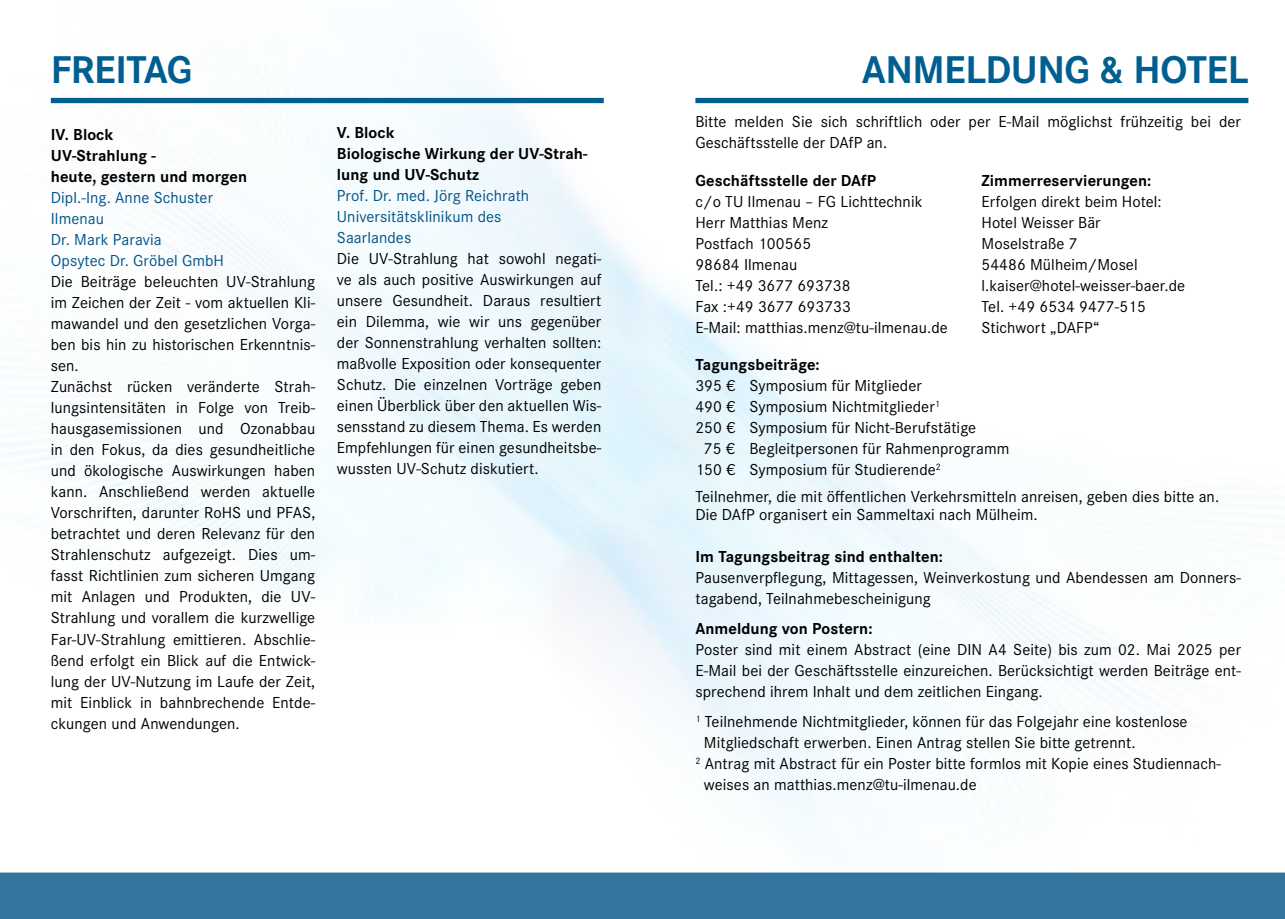
<style>
.page{position:relative;width:1285px;height:919px;background:#fff}
.page>*{position:absolute;margin:0;border:0;box-sizing:border-box;transform-origin:0 0}
.t1{font:700 40.2px "Corporate S";letter-spacing:-.015em;color:#005e90}
.t2{font:16.5px/21px "Corporate S";letter-spacing:.005em;color:#000}
.t3{font:700 16.5px/21px "Corporate S";letter-spacing:.005em;color:#000}
.t4{font:16.5px/21px "Corporate S";letter-spacing:.005em;color:#005387}
</style>
<div class="page">
<img style="left:0;top:62px;width:1249px;height:759px">
<div style="left:0;top:872px;width:1284px;height:46px;background:#33759f"></div>
<div style="left:51px;top:98px;width:552px;height:5px;background:#005e90"></div>
<div style="left:695px;top:98px;width:553px;height:5px;background:#005e90"></div>
<h1 class="t1" style="left:51px;top:46px;width:40px">FREIT</h1>
<h1 class="t1" style="left:144px;top:46px;width:47px">AG</h1>
<p class="t3" style="left:51px;top:124px;width:198px">IV. Block<br>UV-Strahlung -<br>heute, gestern und morgen</p>
<p class="t4" style="left:51px;top:187px;width:175px">Dipl.-Ing. Anne Schuster<br>Ilmenau<br>Dr. Mark Paravia<br>Opsytec Dr. Gröbel GmbH</p>
<p class="t2" style="left:51px;top:271px;width:266px">Die Beiträge beleuchten UV-Strahlung im Zeichen der Zeit - vom aktuellen Kli&shy;mawandel und den gesetzlichen Vorga&shy;ben bis hin zu historischen Erkenntnis&shy;sen.<br>Zunächst rücken veränderte Strah&shy;lungsintensitäten in Folge von Treib&shy;hausgasemissionen und Ozonabbau in den Fokus, da dies gesundheitliche und ökologische Auswirkungen haben kann. Anschließend werden aktuelle Vorschriften, darunter RoHS und PFAS, betrachtet und deren Relevanz für den Strahlenschutz aufgezeigt. Dies um&shy;fasst Richtlinien zum sicheren Umgang mit Anlagen und Produkten, die UV-Strahlung und vorallem die kurzwellige Far-UV-Strahlung emittieren. Abschlie&shy;ßend erfolgt ein Blick auf die Entwick&shy;lung der UV-Nutzung im Laufe der Zeit, mit Einblick in bahnbrechende Entde&shy;ckungen und Anwendungen.</p>
<p class="t3" style="left:337px;top:122px;width:252px">V. Block<br>Biologische Wirkung der UV-Strah&shy;lung und UV-Schutz</p>
<p class="t4" style="left:337px;top:185px;width:194px">Prof. Dr. med. Jörg Reichrath<br>Universitätsklinikum des<br>Saarlandes</p>
<p class="t2" style="left:337px;top:248px;width:266px;text-align:justify">Die UV-Strahlung hat sowohl negati&shy;ve als auch positive Auswirkungen auf unsere Gesundheit. Daraus resultiert ein Dilemma, wie wir uns gegenüber der Sonnenstrahlung verhalten sollten: maßvolle Exposition oder konsequenter Schutz. Die einzelnen Vorträge geben einen Überblick über den aktuellen Wis&shy;sensstand zu diesem Thema. Es werden Empfehlungen für einen gesundheitsbe&shy;wussten UV-Schutz diskutiert.</p>
<h1 class="t1" style="left:861px;top:46px;width:296px">AN MELDUNG &amp; HOTE</h1>
<h1 class="t1" style="left:1227px;top:46px;width:22px">L</h1>
<p class="t2" style="left:695px;top:111px;width:547px">Bitte melden Sie sich schriftlich oder per E-Mail möglichst frühzeitig bei der<br>Geschäftsstelle der DAfP an.</p>
<p class="t3" style="left:695px;top:170px;width:182px">Geschäftsstelle der DAfP</p>
<p class="t2" style="left:695px;top:191px;width:254px">c/o TU Ilmenau – FG Lichttechnik<br>Herr Matthias Menz<br>Postfach 100565<br>98684 Ilmenau<br>Tel.: +49 3677 693738<br>Fax :+49 3677 693733<br>E-Mail: matthias.menz@tu-ilmenau.de</p>
<p class="t3" style="left:981px;top:170px;width:171px">Zimmerreservierungen:</p>
<p class="t2" style="left:981px;top:191px;width:205px">Erfolgen direkt beim Hotel:<br>Hotel Weisser Bär<br>Moselstraße 7<br>54486 Mülheim/Mosel l.kaiser@hotel-weisser-baer.de<br>Tel. +49 6534 9477-515<br>Stichwort „DAFP“</p>
<p class="t3" style="left:695px;top:354px;width:126px">Tagungsbeiträge:</p>
<p class="t2" style="left:695px;top:375px;width:228px">395 € Symposium für Mitglieder</p>
<p class="t2" style="left:695px;top:396px;width:246px">490 € Symposium Nichtmitglieder<sup>1</sup></p>
<p class="t2" style="left:695px;top:417px;width:282px">250 € Symposium für Nicht-Berufstätige</p>
<p class="t2" style="left:703px;top:438px;width:307px">75 € Begleitpersonen für Rahmenprogramm</p>
<p class="t2" style="left:695px;top:459px;width:247px">150 € Symposium für Studierende<sup>2</sup></p>
<p class="t2" style="left:695px;top:487px;width:525px;line-height:18px">Teilnehmer, die mit öffentlichen Verkehrsmitteln anreisen, geben dies bitte an.<br>Die DAfP organisert ein Sammeltaxi nach Mülheim.</p>
<p class="t3" style="left:695px;top:546px;width:249px">I m Tagungsbeitrag sind enthalten:</p>
<p class="t2" style="left:695px;top:567px;width:547px">Pausenverpflegung, Mittagessen, Weinverkostung und Abendessen am Donners&shy;tagabend, Teilnahmebescheinigung</p>
<p class="t3" style="left:695px;top:618px;width:178px">Anmeldung von Postern:</p>
<p class="t2" style="left:695px;top:639px;width:547px;text-align:justify">Poster sind mit einem Abstract (eine DIN A4 Seite) bis zum 02. Mai 2025 per E-Mail bei der Geschäftsstelle einzureichen. Berücksichtigt werden Beiträge ent&shy;sprechend ihrem Inhalt und dem zeitlichen Eingang.</p>
<p class="t2" style="left:695px;top:711px;width:493px"><sup>1</sup> Teilnehmende Nichtmitglieder, können für das Folgejahr eine kostenlose</p>
<p class="t2" style="left:703px;top:732px;width:433px">Mitgliedschaft erwerben. Einen Antrag stellen Sie bitte getrennt.</p>
<p class="t2" style="left:695px;top:753px;width:527px"><sup>2</sup> Antrag mit Abstract für ein Poster bitte formlos mit Kopie eines Studiennach-</p>
<p class="t2" style="left:703px;top:774px;width:274px">weises an matthias.menz@tu-ilmenau.de</p>
</div>
